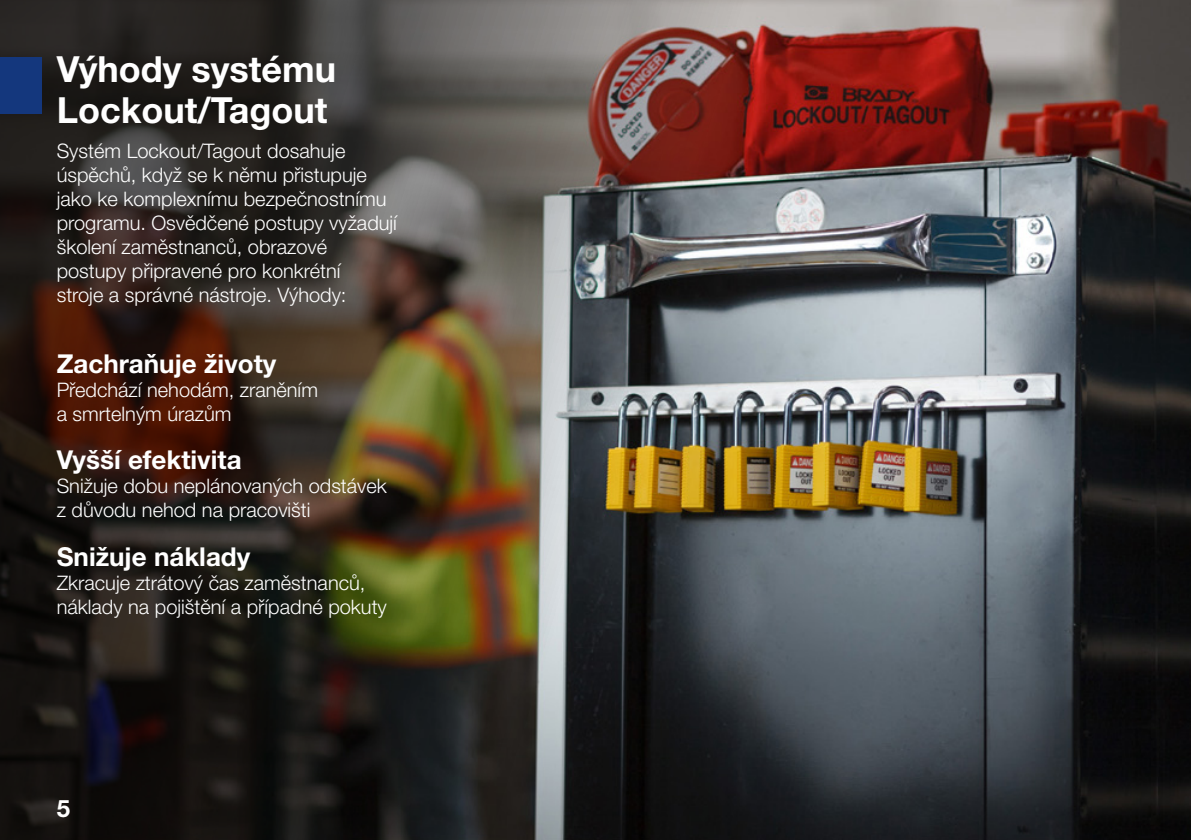
<style>
.page{position:relative;width:1191px;height:840px;background:#fff}
.page>*{position:absolute;margin:0;border:0;box-sizing:border-box;transform-origin:0 0}
.t1{font:700 36px/40px "Helvetica Neue LT Pro";color:#fff}
.t2{font:700 26px "Helvetica Neue LT Pro";color:#fff}
.t3{font:700 24px "Helvetica Neue LT Pro";color:#fff}
.t4{font:300 20px/24px "Helvetica Neue LT Pro";color:#fff}
</style>
<div class="page">
<img style="left:756px;top:0;width:435px;height:839px">
<img style="left:0;top:0;width:756px;height:839px">
<div style="left:0;top:57px;width:42px;height:56px;background:#14377d"></div>
<h1 class="t1" style="left:57px;top:49px;width:281px">Výhody systému<br>Lockout/Tagout</h1>
<p class="t4" style="left:57px;top:138px;width:342px">Systém Lockout/Tagout dosahuje úspěchů, když se k němu přistupuje jako ke komplexnímu bezpečnostnímu programu. Osvědčené postupy vyžadují školení zaměstnanců, obrazové postupy připravené pro konkrétní<br>stroje a správné nástroje. Výhody:</p>
<h2 class="t2" style="left:57px;top:347px;width:221px">Zachraňuje životy</h2>
<p class="t4" style="left:57px;top:377px;width:263px">Předchází nehodám, zraněním a smrtelným úrazům</p>
<h2 class="t2" style="left:57px;top:443px;width:186px">Vyšší efektivita</h2>
<p class="t4" style="left:57px;top:473px;width:332px">Snižuje dobu neplánovaných odstávek z důvodu nehod na pracovišti</p>
<h2 class="t2" style="left:57px;top:539px;width:195px">Snižuje náklady</h2>
<p class="t4" style="left:57px;top:570px;width:332px">Zkracuje ztrátový čas zaměstnanců, náklady na pojištění a případné pokuty</p>
<p class="t3" style="left:57px;top:793px;width:15px">5</p>
</div>
